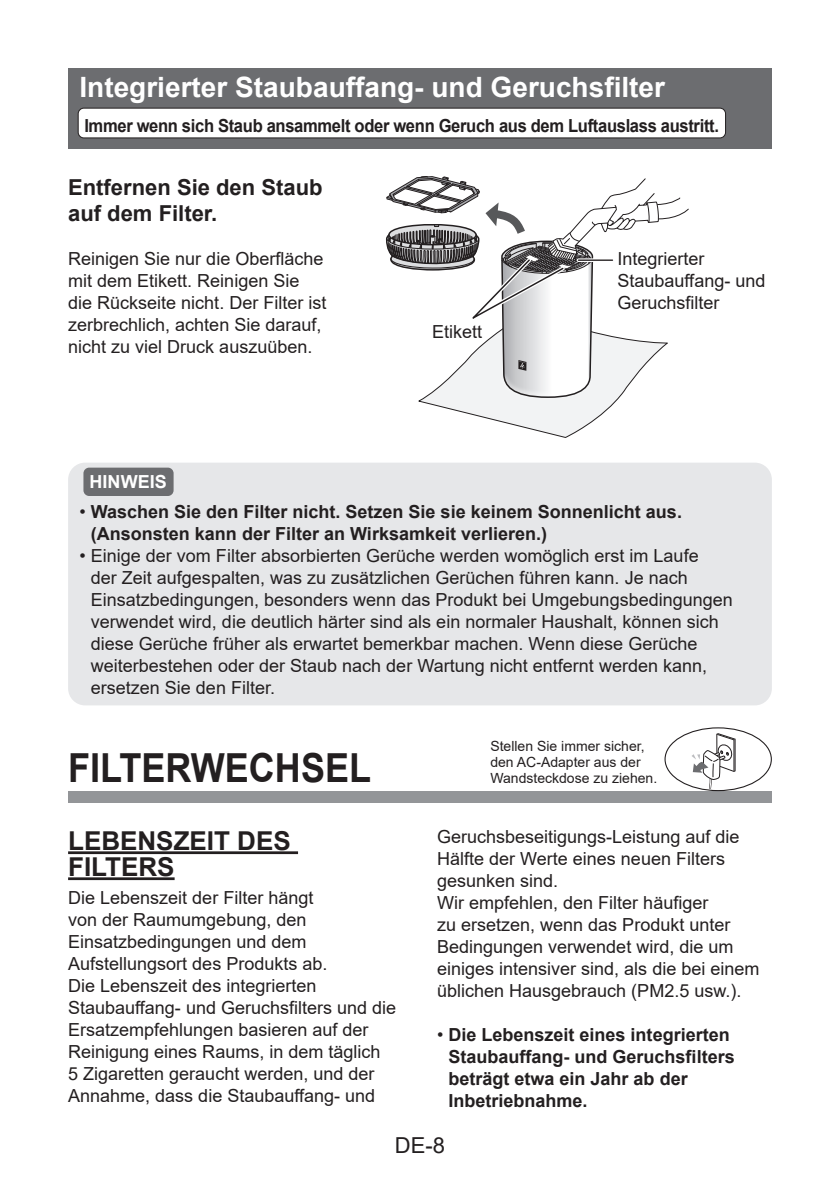
<style>
.page{position:relative;width:840px;height:1191px;background:#fff}
.page>*{position:absolute;margin:0;border:0;box-sizing:border-box;transform-origin:0 0}
.t1{font:700 40px "Arial";color:#231f20;scale:.9 1}
.t2{font:700 28px "Arial";color:#fff}
.t3{font:700 26px/26px "Arial";color:#231f20}
.t4{font:700 22px/26px "Arial";color:#231f20}
.t5{font:22px "Arial";color:#231f20}
.t6{font:18px/22px "Arial";color:#231f20}
.t7{font:700 18px/22px "Arial";color:#231f20}
.t8{font:700 18px "Arial";letter-spacing:-.02em;color:#231f20;scale:.92 1}
.t9{font:700 18px "Arial";color:#fff}
.t10{font:14px/16px "Arial";color:#231f20}
.s1{font-weight:400}
</style>
<div class="page">
<div style="left:68px;top:68px;width:703px;height:81px;background:#6c6d70"></div>
<div style="left:68px;top:791px;width:703px;height:11px;background:#939598"></div>
<svg style="left:386px;top:176px;width:302px;height:262px"></svg>
<svg style="left:578px;top:258px;width:34px;height:4px"></svg>
<hr style="left:578px;top:259px;width:34px;height:2px;background:#231f20">
<hr style="left:68px;top:851px;width:230px;height:3px;background:#231f20">
<hr style="left:68px;top:877px;width:106px;height:3px;background:#231f20">
<svg style="left:691px;top:733px;width:44px;height:57px"></svg>
<div style="left:664px;top:727px;width:107px;height:64px;border:1px solid #231f20;border-radius:50%"></div>
<div style="left:68px;top:462px;width:703px;height:243px;background:#e6e7e9;border-radius:17px"></div>
<div style="left:83px;top:467px;width:90px;height:29px;background:#6c6d70;border-radius:6px"></div>
<div style="left:78px;top:108px;width:647px;height:30px;background:#fff;border-radius:6px"></div>
<div style="left:78px;top:108px;width:647px;height:30px;border:1px solid #231f20;border-radius:6px"></div>
<h2 class="t2" style="left:79px;top:67px;width:586px">Integrierter Staubauffang- und Geruchsfilter</h2>
<p class="t8" style="left:84px;top:113px;width:691px">Immer wenn sich Staub ansammelt oder wenn Geruch aus dem Luftauslass austritt.</p>
<p class="t4" style="left:68px;top:175px;width:256px">Entfernen Sie den Staub auf dem Filter.</p>
<p class="t6" style="left:68px;top:247px;width:260px">Reinigen Sie nur die Oberfläche mit dem Etikett. Reinigen Sie die Rückseite nicht. Der Filter ist zerbrechlich, achten Sie darauf, nicht zu viel Druck auszuüben.</p>
<p class="t6" style="left:432px;top:320px;width:52px">Etikett</p>
<p class="t6" style="left:617px;top:247px;width:149px">Integrierter<br>Staubauffang- und<br>Geruchsfilter</p>
<p class="t9" style="left:90px;top:469px;width:79px">HINWEIS</p>
<p class="t7" style="left:91px;top:501px;width:592px;text-indent:-11px"><span class="s1">•</span> Waschen Sie den Filter nicht. Setzen Sie sie keinem Sonnenlicht aus. (Ansonsten kann der Filter an Wirksamkeit verlieren.)</p>
<p class="t6" style="left:91px;top:544px;width:643px;text-indent:-11px">• Einige der vom Filter absorbierten Gerüche werden womöglich erst im Laufe<br>der Zeit aufgespalten, was zu zusätzlichen Gerüchen führen kann. Je nach Einsatzbedingungen, besonders wenn das Produkt bei Umgebungsbedingungen verwendet wird, die deutlich härter sind als ein normaler Haushalt, können sich diese Gerüche früher als erwartet bemerkbar machen. Wenn diese Gerüche weiterbestehen oder der Staub nach der Wartung nicht entfernt werden kann, ersetzen Sie den Filter.</p>
<h1 class="t1" style="left:68px;top:739px;width:338px">FILTERWECHSEL</h1>
<h3 class="t3" style="left:68px;top:828px;width:224px">LEBENSZEIT DES<br>FILTERS</h3>
<p class="t6" style="left:68px;top:886px;width:329px">Die Lebenszeit der Filter hängt<br>von der Raumumgebung, den Einsatzbedingungen und dem Aufstellungsort des Produkts ab.<br>Die Lebenszeit des integrierten Staubauffang- und Geruchsfilters und die Ersatzempfehlungen basieren auf der Reinigung eines Raums, in dem täglich<br>5 Zigaretten geraucht werden, und der Annahme, dass die Staubauffang- und</p>
<p class="t10" style="left:490px;top:738px;width:168px">Stellen Sie immer sicher, den AC-Adapter aus der<br>Wandsteckdose zu ziehen.</p>
<p class="t6" style="left:437px;top:825px;width:324px">Geruchsbeseitigungs-Leistung auf die Hälfte der Werte eines neuen Filters gesunken sind.<br>Wir empfehlen, den Filter häufiger<br>zu ersetzen, wenn das Produkt unter Bedingungen verwendet wird, die um einiges intensiver sind, als die bei einem üblichen Hausgebrauch (PM2.5 usw.).</p>
<p class="t7" style="left:448px;top:1024px;width:288px;text-indent:-11px"><span class="s1">•</span> Die Lebenszeit eines integrierten<br>Staubauffang- und Geruchsfilters beträgt etwa ein Jahr ab der<br>Inbetriebnahme.</p>
<p class="t5" style="left:394px;top:1130px;width:52px">DE-8</p>
</div>
